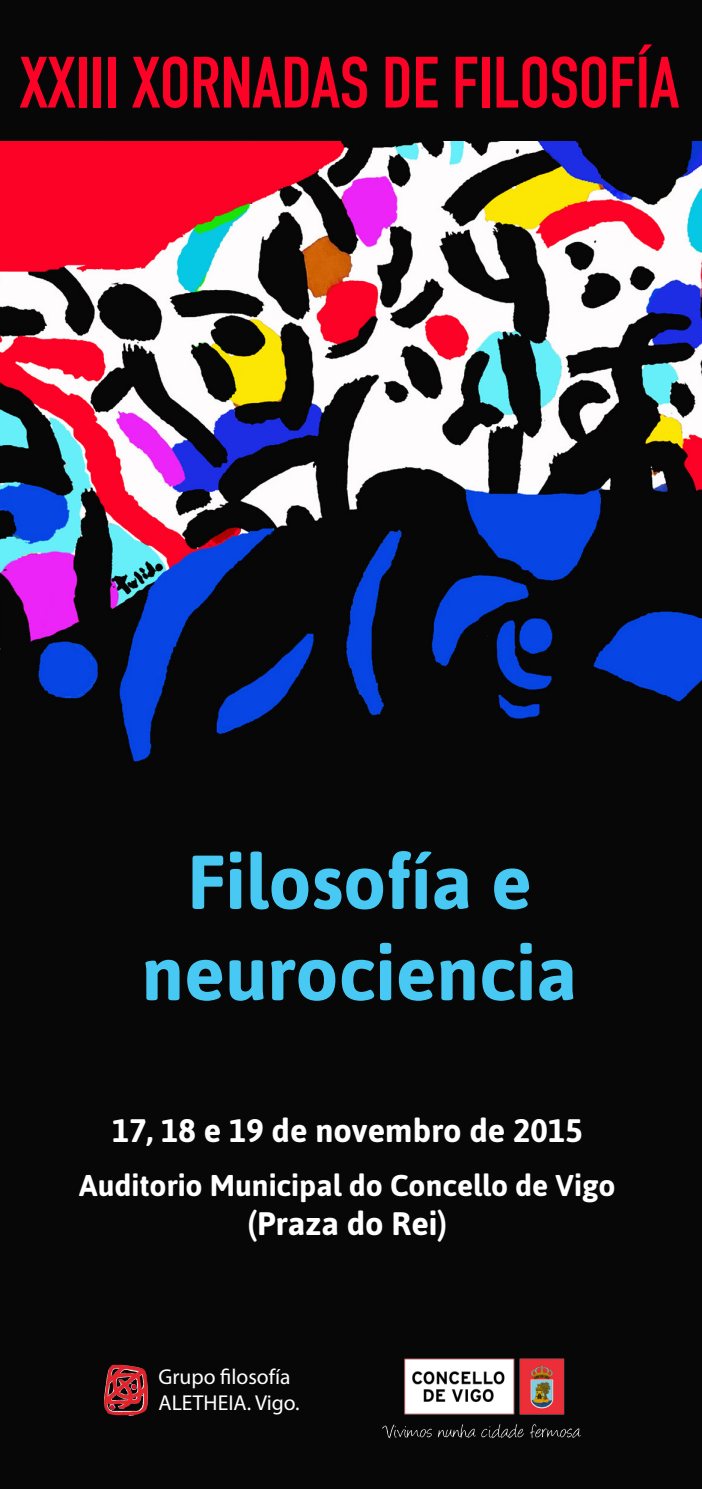
<style>
.page{position:relative;width:702px;height:1489px;background:#fff}
.page>*{position:absolute;margin:0;border:0;box-sizing:border-box;transform-origin:0 0}
.t1{font:700 76px/91.2px "Asap";color:#48c9f3;text-align:center}
.t2{font:700 71.25px "DIN Condensed";color:#fc0226}
.t3{font:700 32.5px "Asap";color:#fff}
.t4{font:700 30px "Asap";color:#fff}
.t5{font:21.5px/26px "Myriad Pro";color:#fff}
</style>
<div class="page">
<img style="left:0;top:140px;width:702px;height:1090px">
<div style="left:0;top:0;width:702px;height:140px;background:#070707"></div>
<div style="left:0;top:1230px;width:702px;height:258px;background:#070707"></div>
<img style="left:382px;top:1358px;width:199px;height:81px">
<img style="left:104px;top:1364px;width:44px;height:52px">
<h2 class="t2" style="left:20px;top:41px;width:660px">XXIII XORNADAS DE FILOSOFÍA</h2>
<h1 class="t1" style="left:142px;top:835px;width:437px">Filosofía e neurociencia</h1>
<p class="t3" style="left:112px;top:1111px;width:472px">17, 18 e 19 de novembro de 2015</p>
<p class="t4" style="left:79px;top:1167px;width:537px">Auditorio Municipal do Concello de Vigo</p>
<p class="t3" style="left:247px;top:1204px;width:201px">(Praza do Rei)</p>
<p class="t5" style="left:158px;top:1363px;width:143px">Grupo filosofía<br>ALETHEIA. Vigo.</p>
</div>
